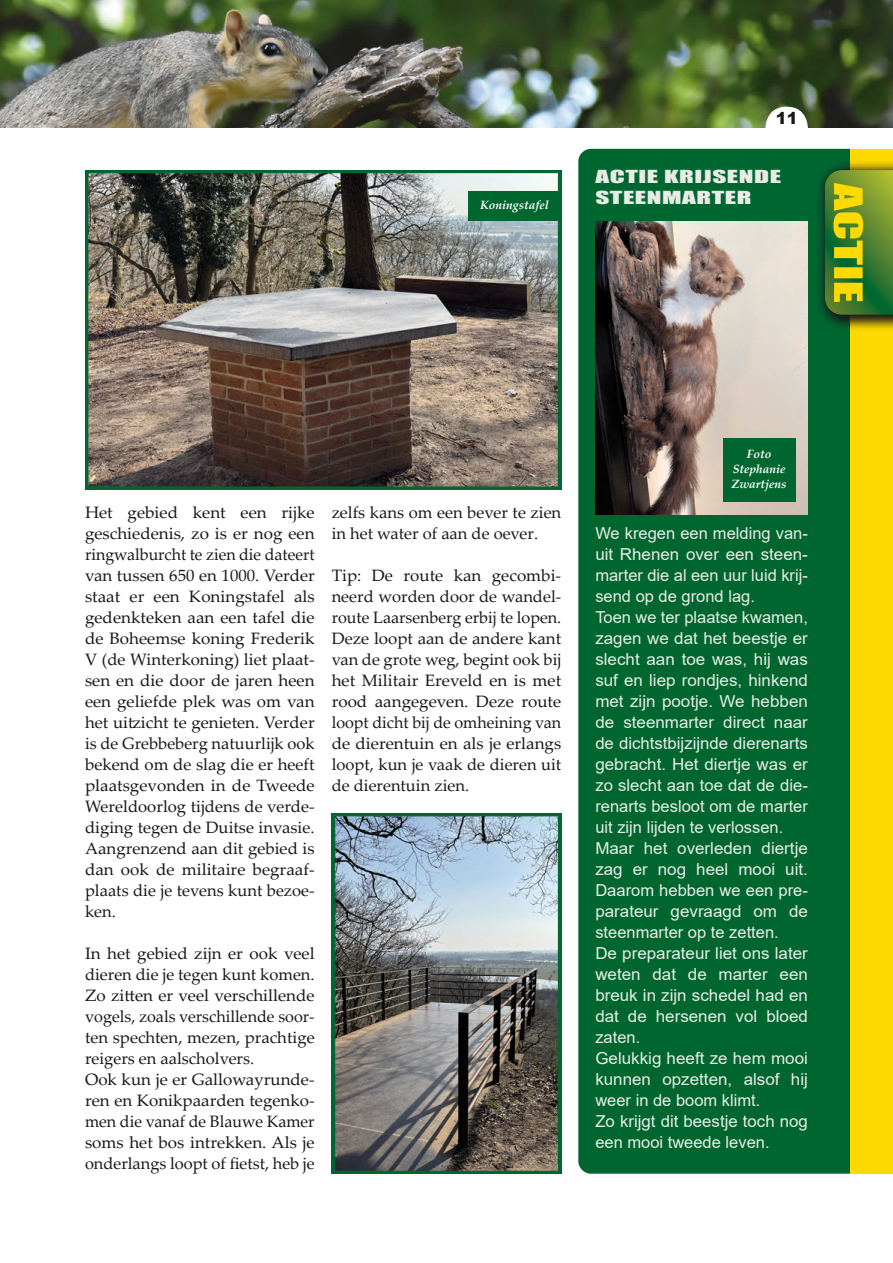
<style>
.page{position:relative;width:893px;height:1263px;background:#fff}
.page>*{position:absolute;margin:0;border:0;box-sizing:border-box;transform-origin:0 0}
.tekst__space_after{font:16.5px/21px "Palatino Linotype";color:#1a171c;text-align:justify}
.actie_tekst{font:16.5px/21px "Arial";color:#e9ece5;text-align:justify}
.tekst{font:16.5px/21px "Palatino Linotype";color:#1a171c;text-align:justify}
.actie_kop{font:16.5px/21px "Impact";letter-spacing:.02em;color:#e9ece5;scale:1.65 1}
.t1{font:900 16.5px "Arial";color:#1a171c}
.caption_wit{font:italic 700 12px/15px "Palatino Linotype";color:#fff;text-align:center}
</style>
<div class="page">
<img style="left:0;top:0;width:893px;height:128px">
<img style="left:85px;top:170px;width:477px;height:320px">
<img style="left:331px;top:813px;width:231px;height:361px">
<div style="left:468px;top:191px;width:93px;height:30px;background:#006630"></div>
<div style="left:578px;top:149px;width:272px;height:1025px;background:#006630"></div>
<div style="left:850px;top:149px;width:43px;height:1025px;background:#feda00"></div>
<svg style="left:814px;top:160px;width:79px;height:171px;background:#376a21"></svg>
<svg style="left:825px;top:170px;width:68px;height:145px;background:#739525"></svg>
<img style="left:595px;top:221px;width:213px;height:293px">
<div style="left:723px;top:438px;width:72px;height:64px;background:#006630"></div>
<svg style="left:765px;top:107px;width:43px;height:21px"></svg>
<p class="caption_wit" style="left:480px;top:197px;width:70px">Koningstafel</p>
<p class="t1" style="left:776px;top:106px;width:24px">11</p>
<p class="actie_kop" style="left:595px;top:166px;width:114px">ACTIE KRIJSENDE<br>STEENMARTER</p>
<p class="tekst__space_after" style="left:85px;top:501px;width:231px">Het gebied kent een rijke geschiedenis, zo is er nog een ringwalburcht te zien die dateert van tussen 650 en 1000. Verder staat er een Koningstafel als gedenkteken aan een tafel die de Boheemse koning Frederik V (de Winterkoning) liet plaat&shy;sen en die door de jaren heen een geliefde plek was om van het uitzicht te genieten. Verder is de Grebbeberg natuurlijk ook bekend om de slag die er heeft plaatsgevonden in de Tweede Wereldoorlog tijdens de verde&shy;diging tegen de Duitse invasie.<br>Aangrenzend aan dit gebied is dan ook de militaire begraaf&shy;plaats die je tevens kunt bezoe&shy;ken.</p>
<p class="tekst" style="left:85px;top:942px;width:231px">In het gebied zijn er ook veel dieren die je tegen kunt komen.<br>Zo zitten er veel verschillende vogels, zoals verschillende soor&shy;ten spechten, mezen, prachtige reigers en aalscholvers.</p>
<p class="tekst__space_after" style="left:85px;top:1068px;width:231px">Ook kun je er Gallowayrunde&shy;ren en Konikpaarden tegenko&shy;men die vanaf de Blauwe Kamer soms het bos intrekken. Als je onderlangs loopt of fietst, heb je</p>
<p class="tekst__space_after" style="left:332px;top:501px;width:231px">zelfs kans om een bever te zien in het water of aan de oever.</p>
<p class="tekst__space_after" style="left:332px;top:564px;width:231px">Tip: De route kan gecombi&shy;neerd worden door de wandel&shy;route Laarsenberg erbij te lopen.<br>Deze loopt aan de andere kant van de grote weg, begint ook bij het Militair Ereveld en is met rood aangegeven. Deze route loopt dicht bij de omheining van de dierentuin en als je erlangs loopt, kun je vaak de dieren uit de dierentuin zien.</p>
<p class="caption_wit" style="left:731px;top:446px;width:57px">Foto<br>Stephanie<br>Zwartjens</p>
<p class="actie_tekst" style="left:595px;top:523px;width:214px">We kregen een melding van&shy;uit Rhenen over een steen&shy;marter die al een uur luid krij&shy;send op de grond lag.</p>
<p class="actie_tekst" style="left:595px;top:607px;width:214px">Toen we ter plaatse kwamen, zagen we dat het beestje er slecht aan toe was, hij was suf en liep rondjes, hinkend met zijn pootje. We hebben de steenmarter direct naar de dichtstbijzijnde dierenarts gebracht. Het diertje was er zo slecht aan toe dat de die&shy;renarts besloot om de marter uit zijn lijden te verlossen.</p>
<p class="actie_tekst" style="left:595px;top:838px;width:214px">Maar het overleden diertje zag er nog heel mooi uit.<br>Daarom hebben we een pre&shy;parateur gevraagd om de steenmarter op te zetten.</p>
<p class="actie_tekst" style="left:595px;top:943px;width:214px">De preparateur liet ons later weten dat de marter een breuk in zijn schedel had en dat de hersenen vol bloed zaten.</p>
<p class="actie_tekst" style="left:595px;top:1048px;width:214px">Gelukkig heeft ze hem mooi kunnen opzetten, alsof hij weer in de boom klimt.</p>
<p class="actie_tekst" style="left:595px;top:1111px;width:214px">Zo krijgt dit beestje toch nog een mooi tweede leven.</p>
</div>
